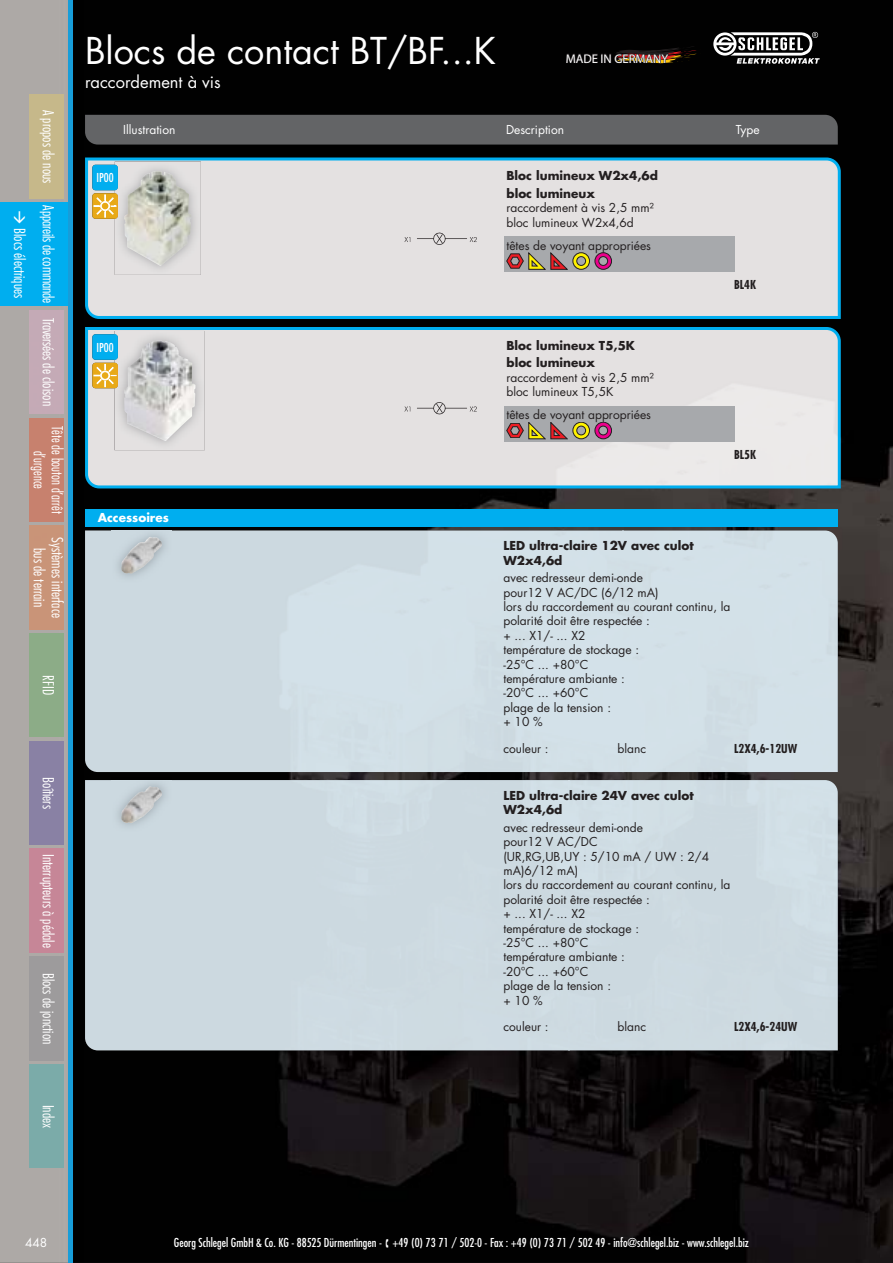
<style>
.page{position:relative;width:893px;height:1263px;background:#fff}
.page>*{position:absolute;margin:0;border:0;box-sizing:border-box;transform-origin:0 0}
.t1{font:36px "Futura Std";color:#fff}
.t2{font:16.5px "Futura Std";color:#fff}
.t3{font:300 condensed 15px/18px "Futura Std";color:#fff;text-align:center}
.t4{font:300 condensed 15px/18px "Futura Std";color:#fff;text-align:center;scale:.92 1}
.t5{font:12.6px "Myriad Pro";color:#fff}
.t6{font:12px/14.4px "Futura Std";color:#231f20}
.t7{font:700 12px/17.5px "Futura Std";color:#231f20}
.t8{font:condensed 12px "Futura Std";color:#fff}
.t9{font:12px "Futura Std";color:#fff}
.t10{font:700 condensed 12px "Futura Std";color:#231f20}
.t11{font:700 12px "Futura Std";color:#fff}
</style>
<div class="page">
<img style="left:0;top:0;width:880px;height:1263px">
<svg style="left:566px;top:46px;width:135px;height:21px;background:#1a100a"></svg>
<div style="left:0;top:202px;width:68px;height:104px;background:#00aeef"></div>
<div style="left:30px;top:957px;width:34px;height:103px;background:#9d9b9c"></div>
<div style="left:30px;top:741px;width:34px;height:104px;background:#8981a4"></div>
<div style="left:30px;top:1064px;width:34px;height:104px;background:#7baba9"></div>
<div style="left:30px;top:526px;width:34px;height:103px;background:#c99478"></div>
<div style="left:30px;top:310px;width:34px;height:104px;background:#c4aab6"></div>
<div style="left:30px;top:849px;width:34px;height:103px;background:#c68697"></div>
<div style="left:30px;top:418px;width:34px;height:104px;background:#c7816e"></div>
<hr style="left:68px;top:0;width:4px;height:1263px;background:#179dd9">
<div style="left:30px;top:95px;width:34px;height:103px;background:#c6b88a"></div>
<div style="left:30px;top:634px;width:34px;height:103px;background:#8cac87"></div>
<svg style="left:713px;top:32px;width:107px;height:32px"></svg>
<img style="left:880px;top:0;width:13px;height:1263px">
<div style="left:85px;top:115px;width:753px;height:30px;background:#636466"></div>
<svg style="left:84px;top:156px;width:758px;height:164px;background:#ced3d6"></svg>
<svg style="left:84px;top:326px;width:758px;height:164px;background:#cfd5d7"></svg>
<div style="left:85px;top:509px;width:753px;height:17px;background:#00aeef"></div>
<div style="left:85px;top:531px;width:753px;height:241px;background:#d3e0e7"></div>
<img style="left:112px;top:528px;width:59px;height:55px">
<img style="left:121px;top:537px;width:41px;height:37px">
<div style="left:85px;top:780px;width:753px;height:270px;background:#ccd9e0"></div>
<img style="left:112px;top:777px;width:59px;height:56px">
<img style="left:121px;top:786px;width:41px;height:37px">
<p class="t3" style="left:57px;top:110px;width:75px;rotate:90deg">A propos de nous</p>
<p class="t3" style="left:62px;top:228px;width:77px;line-height:28.8px;text-align:left;text-indent:-23px;rotate:90deg">Appareils de commande<br>Blocs électriques</p>
<p class="t3" style="left:57px;top:318px;width:89px;rotate:90deg">Traversées de cloison</p>
<p class="t4" style="left:66px;top:426px;width:97px;rotate:90deg">Tête de bouton d’arrêt d’urgence</p>
<p class="t3" style="left:66px;top:537px;width:82px;rotate:90deg">Systèmes interface bus de terrain</p>
<p class="t3" style="left:57px;top:675px;width:21px;rotate:90deg">RFID</p>
<p class="t3" style="left:57px;top:777px;width:33px;rotate:90deg">Boîtiers</p>
<p class="t3" style="left:57px;top:854px;width:95px;rotate:90deg">Interrupteurs à pédale</p>
<p class="t3" style="left:57px;top:973px;width:73px;rotate:90deg">Blocs de jonction</p>
<h1 class="t1" style="left:85px;top:34px;width:412px">Blocs de contact BT/BF...K</h1>
<h2 class="t2" style="left:85px;top:74px;width:137px">raccordement à vis</h2>
<p class="t9" style="left:123px;top:124px;width:54px">Illustration</p>
<p class="t9" style="left:506px;top:124px;width:60px">Description</p>
<p class="t9" style="left:736px;top:124px;width:26px">Type</p>
<p class="t8" style="left:97px;top:172px;width:19px">IP00</p>
<p class="t7" style="left:506px;top:168px;width:153px">Bloc lumineux W2x4,6d bloc lumineux</p>
<p class="t6" style="left:506px;top:201px;width:149px">raccordement à vis 2,5 mm² bloc lumineux W2x4,6d</p>
<p class="t6" style="left:506px;top:239px;width:146px">têtes de voyant appropriées</p>
<p class="t10" style="left:734px;top:279px;width:24px">BL4K</p>
<p class="t5" style="left:566px;top:54px;width:104px">MADE IN GERMANY</p>
<p class="t8" style="left:97px;top:342px;width:19px">IP00</p>
<p class="t7" style="left:506px;top:337px;width:130px">Bloc lumineux T5,5K bloc lumineux</p>
<p class="t6" style="left:506px;top:371px;width:149px">raccordement à vis 2,5 mm² bloc lumineux T5,5K</p>
<p class="t6" style="left:506px;top:408px;width:146px">têtes de voyant appropriées</p>
<p class="t11" style="left:98px;top:512px;width:73px">Accessoires</p>
<p class="t10" style="left:734px;top:448px;width:24px">BL5K</p>
<p class="t7" style="left:503px;top:539px;width:192px;line-height:14.4px">LED ultra-claire 12V avec culot<br>W2x4,6d</p>
<p class="t6" style="left:503px;top:571px;width:228px">avec redresseur demi-onde<br>pour12 V AC/DC (6/12 mA)<br>lors du raccordement au courant continu, la polarité doit être respectée :<br>+ ... X1/- ... X2<br>température de stockage :<br>-25°C ... +80°C<br>température ambiante :<br>-20°C ... +60°C<br>plage de la tension :<br>+ 10 %</p>
<p class="t6" style="left:503px;top:742px;width:47px">couleur :</p>
<p class="t6" style="left:617px;top:742px;width:30px">blanc</p>
<p class="t10" style="left:734px;top:743px;width:65px">L2X4,6-12UW</p>
<p class="t7" style="left:503px;top:789px;width:192px;line-height:14.4px">LED ultra-claire 24V avec culot<br>W2x4,6d</p>
<p class="t6" style="left:503px;top:821px;width:228px">avec redresseur demi-onde<br>pour12 V AC/DC<br>(UR,RG,UB,UY : 5/10 mA / UW : 2/4 mA)6/12 mA)<br>lors du raccordement au courant continu, la polarité doit être respectée :<br>+ ... X1/- ... X2<br>température de stockage :<br>-25°C ... +80°C<br>température ambiante :<br>-20°C ... +60°C<br>plage de la tension :<br>+ 10 %</p>
<p class="t6" style="left:503px;top:1020px;width:47px">couleur :</p>
<p class="t6" style="left:617px;top:1020px;width:30px">blanc</p>
<p class="t10" style="left:734px;top:1021px;width:65px">L2X4,6-24UW</p>
<p class="t3" style="left:57px;top:1105px;width:25px;rotate:90deg">Index</p>
<p class="t9" style="left:25px;top:1237px;width:24px">448</p>
<p class="t8" style="left:174px;top:1237px;width:576px">Georg Schlegel GmbH &amp; Co. KG - 88525 Dürmentingen - ▪ +49 (0) 73 71 / 502-0 - Fax : +49 (0) 73 71 / 502 49 - info@schlegel.biz - www.schlegel.biz</p>
</div>
